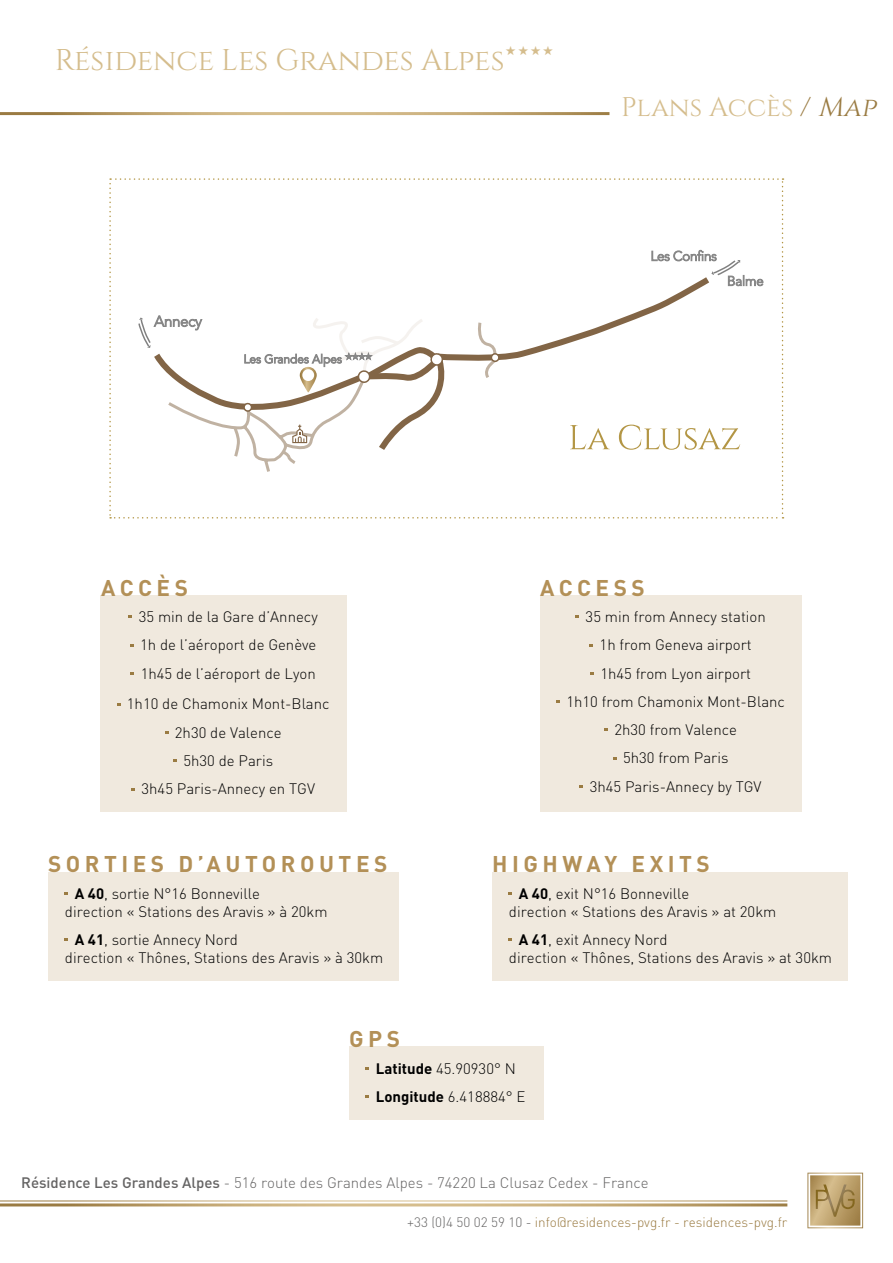
<style>
.page{position:relative;width:893px;height:1263px;background:#fff}
.page>*{position:absolute;margin:0;border:0;box-sizing:border-box;transform-origin:0 0}
.t1{font:30px "Cinzel";color:#d5bd8d}
.t2{font:27px "Cinzel";color:#d5bd8d}
.t3{font:700 22.5px "DIN";letter-spacing:.2em;color:#b39057}
.t4{font:300 15px/28.2px "DIN";color:#000}
.t5{font:300 15px "DIN";color:#646363}
.t6{font:300 13.5px "DIN";color:#9a7b42}
.s1{color:#9a7b42}
.s2{font-style:italic;color:#9a7b42}
.s3{font-weight:700}
.s4{font-weight:500}
.s5{color:#646363}
</style>
<div class="page">
<svg style="left:807px;top:1173px;width:56px;height:55px;background:#bfa779"></svg>
<div style="left:100px;top:595px;width:247px;height:217px;background:#f0e9de"></div>
<div style="left:48px;top:872px;width:351px;height:108px;background:#f0e9de"></div>
<div style="left:349px;top:1046px;width:195px;height:74px;background:#f0e9de"></div>
<div style="left:540px;top:595px;width:262px;height:217px;background:#f0e9de"></div>
<svg style="left:604px;top:728px;width:4px;height:3px"></svg>
<div style="left:492px;top:872px;width:355px;height:108px;background:#f0e9de"></div>
<svg style="left:109px;top:178px;width:674px;height:340px"></svg>
<h1 class="t1" style="left:55px;top:43px;width:451px">Résidence Les Grandes Alpes</h1>
<h2 class="t2" style="left:621px;top:92px;width:262px">Plans Accès <span class="s1">/</span> <span class="s2">Map</span></h2>
<h3 class="t3" style="left:101px;top:573px;width:88px">ACCÈS</h3>
<p class="t4" style="left:139px;top:602px;width:180px;text-align:justify">35 min de la Gare d’Annecy 1h de l’aéroport de Genève 1h45 de l’aéroport de Lyon</p>
<p class="t4" style="left:127px;top:690px;width:204px;text-align:center">1h10 de Chamonix Mont-Blanc<br>2h30 de Valence<br>5h30 de Paris<br>3h45 Paris-Annecy en TGV</p>
<h3 class="t3" style="left:540px;top:573px;width:106px">ACCESS</h3>
<p class="t4" style="left:566px;top:602px;width:220px;text-align:center">35 min from Annecy station<br>1h from Geneva airport<br>1h45 from Lyon airport<br>1h10 from Chamonix Mont-Blanc<br>2h30 from Valence<br>5h30 from Paris<br>3h45 Paris-Annecy by TGV</p>
<h3 class="t3" style="left:48px;top:849px;width:341px">SORTIES D’AUTOROUTES</h3>
<p class="t4" style="left:65px;top:884px;width:264px;line-height:18px;text-indent:10px"><span class="s3">A 40</span>, sortie N°16 Bonneville<br>direction « Stations des Aravis » à 20km</p>
<p class="t4" style="left:65px;top:930px;width:320px;line-height:18px;text-indent:10px"><span class="s3">A 41</span>, sortie Annecy Nord<br>direction « Thônes, Stations des Aravis » à 30km</p>
<h3 class="t3" style="left:349px;top:1024px;width:53px">GPS</h3>
<h3 class="t3" style="left:492px;top:849px;width:219px">HIGHWAY EXITS</h3>
<p class="t4" style="left:509px;top:884px;width:269px;line-height:18px;text-indent:10px"><span class="s3">A 40</span>, exit N°16 Bonneville<br>direction « Stations des Aravis » at 20km</p>
<p class="t4" style="left:509px;top:930px;width:325px;line-height:18px;text-indent:10px"><span class="s3">A 41</span>, exit Annecy Nord<br>direction « Thônes, Stations des Aravis » at 30km</p>
<p class="t4" style="left:376px;top:1054px;width:151px"><span class="s3">Latitude</span> 45.90930° N<br><span class="s3">Longitude</span> 6.418884° E</p>
<p class="t5" style="left:21px;top:1173px;width:629px"><span class="s4">Résidence Les Grandes Alpes</span> - 516 route des Grandes Alpes - 74220 La Clusaz Cedex - France</p>
<p class="t6" style="left:407px;top:1214px;width:382px"><span class="s5">+33 (0)4 50 02 59 10 -</span> info@residences-pvg.fr - residences-pvg.fr</p>
</div>
